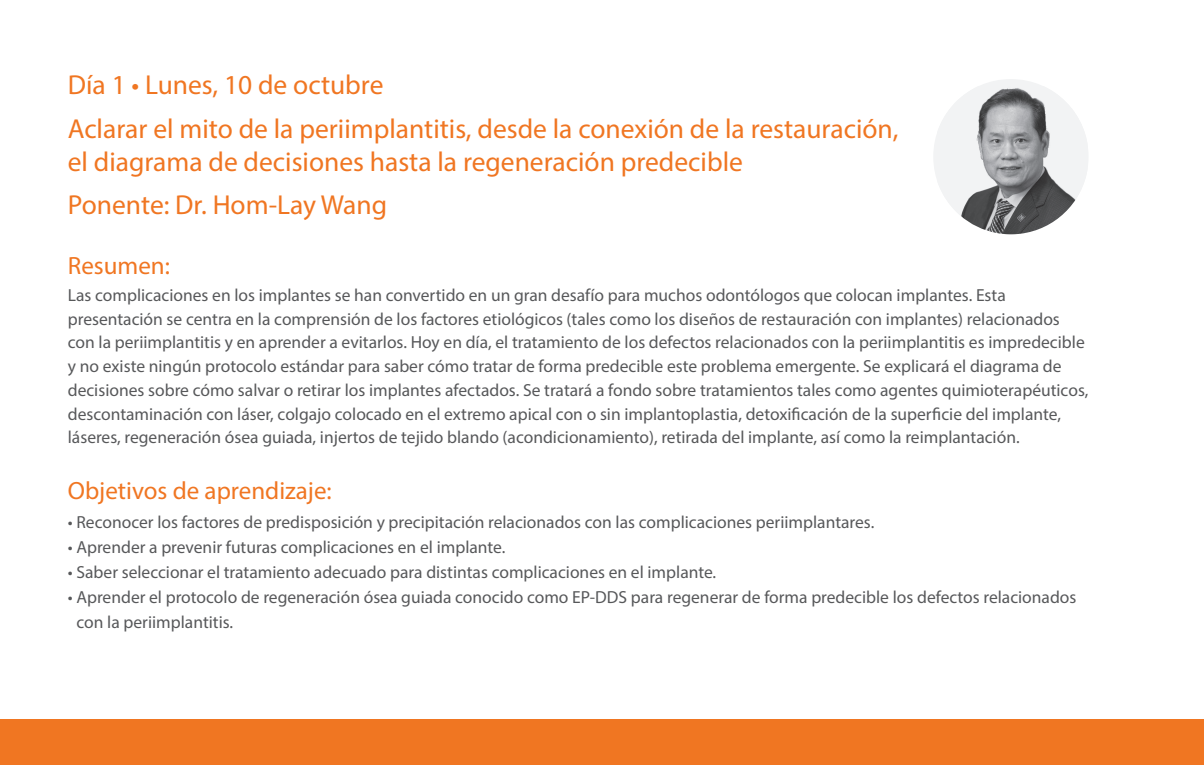
<style>
.page{position:relative;width:1204px;height:765px;background:#fff}
.page>*{position:absolute;margin:0;border:0;box-sizing:border-box;transform-origin:0 0}
.t1{font:27.5px/43.8px "Myriad Pro";color:#f07622}
.t2{font:25px "Myriad Pro";color:#f07622}
.t3{font:17.5px/23.8px "Myriad Pro";color:#57585a}
</style>
<div class="page">
<div style="left:0;top:719px;width:1204px;height:46px;background:#f07622"></div>
<svg style="left:933px;top:79px;width:155px;height:155px"></svg>
<img style="left:937px;top:86px;width:74px;height:148px">
<h1 class="t1" style="left:68px;top:63px;width:832px">Día 1 • Lunes, 10 de octubre<br>Aclarar el mito de la periimplantitis, desde la conexión de la restauración,</h1>
<h1 class="t1" style="left:68px;top:139px;width:676px">el diagrama de decisiones hasta la regeneración predecible<br>Ponente: Dr. Hom-Lay Wang</h1>
<h2 class="t2" style="left:68px;top:251px;width:104px">Resumen:</h2>
<p class="t3" style="left:68px;top:283px;width:1022px">Las complicaciones en los implantes se han convertido en un gran desafío para muchos odontólogos que colocan implantes. Esta presentación se centra en la comprensión de los factores etiológicos (tales como los diseños de restauración con implantes) relacionados con la periimplantitis y en aprender a evitarlos. Hoy en día, el tratamiento de los defectos relacionados con la periimplantitis es impredecible y no existe ningún protocolo estándar para saber cómo tratar de forma predecible este problema emergente. Se explicará el diagrama de decisiones sobre cómo salvar o retirar los implantes afectados. Se tratará a fondo sobre tratamientos tales como agentes quimioterapéuticos, descontaminación con láser, colgajo colocado en el extremo apical con o sin implantoplastia, detoxificación de la superficie del implante, láseres, regeneración ósea guiada, injertos de tejido blando (acondicionamiento), retirada del implante, así como la reimplantación.</p>
<h2 class="t2" style="left:68px;top:475px;width:265px">Objetivos de aprendizaje:</h2>
<p class="t3" style="left:68px;top:510px;width:808px">• Reconocer los factores de predisposición y precipitación relacionados con las complicaciones periimplantares.</p>
<p class="t3" style="left:68px;top:535px;width:439px">• Aprender a prevenir futuras complicaciones en el implante.</p>
<p class="t3" style="left:68px;top:560px;width:650px">• Saber seleccionar el tratamiento adecuado para distintas complicaciones en el implante.</p>
<p class="t3" style="left:76px;top:584px;width:1001px;line-height:25px;text-indent:-9px">• Aprender el protocolo de regeneración ósea guiada conocido como EP-DDS para regenerar de forma predecible los defectos relacionados con la periimplantitis.</p>
</div>
